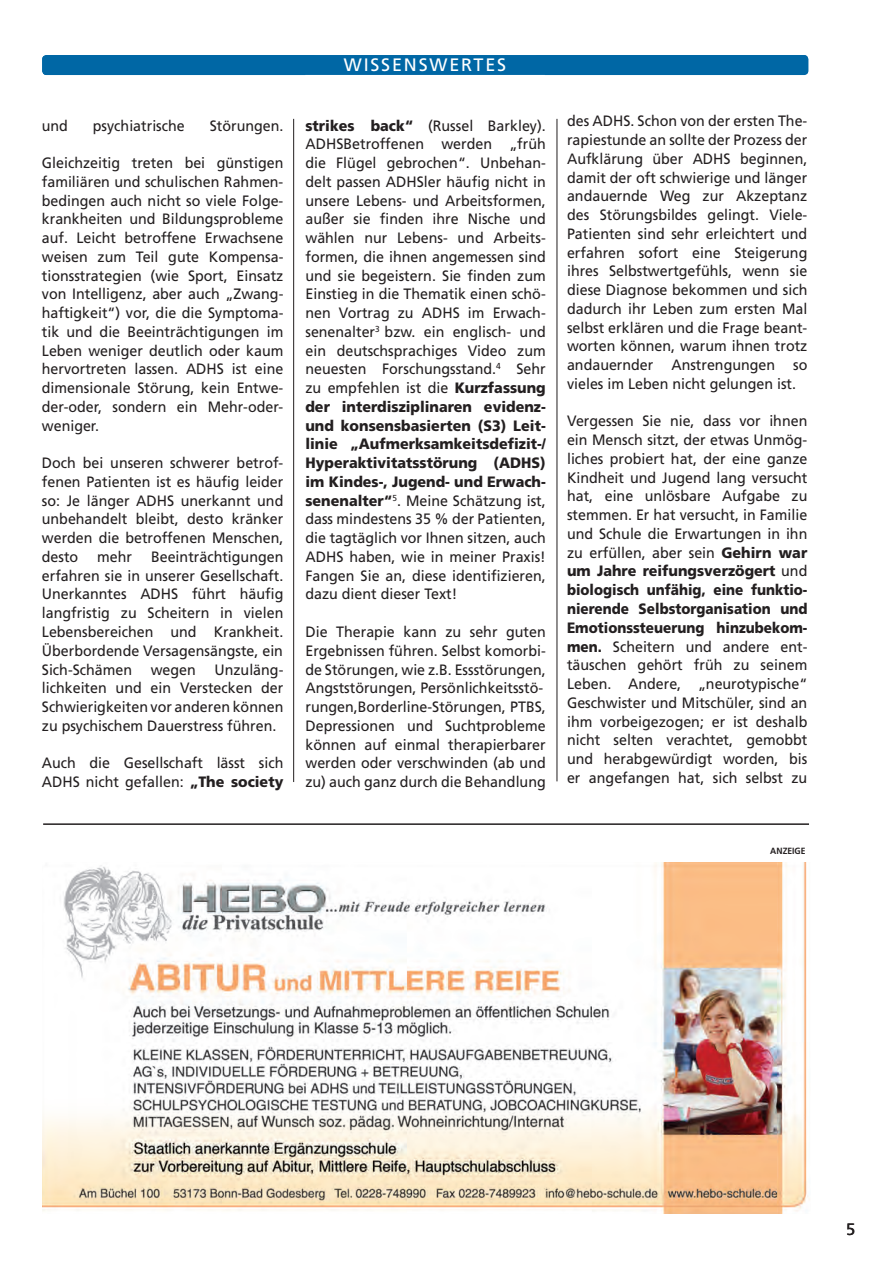
<style>
.page{position:relative;width:894px;height:1264px;background:#fff}
.page>*{position:absolute;margin:0;border:0;box-sizing:border-box;transform-origin:0 0}
.t1{font:18px "Frutiger";letter-spacing:.1em;color:#fff}
.t2{font:16.5px "Frutiger";color:#231f20}
.t3{font:15px/18.8px "Frutiger";color:#231f20;text-align:justify;scale:.95 1}
.t4{font:700 9px "Frutiger";color:#231f20;scale:.95 1}
.s1{font-weight:900}
</style>
<div class="page">
<div style="left:42px;top:55px;width:766px;height:20px;background:#0067a5;border-radius:4px"></div>
<hr style="left:556px;top:119px;width:1px;height:662px;background:#231f20">
<hr style="left:293px;top:119px;width:1px;height:663px;background:#231f20">
<img style="left:42px;top:862px;width:768px;height:351px">
<hr style="left:43px;top:823px;width:765px;height:2px;background:#231f20">
<p class="t3" style="left:42px;top:116px;width:29px">und</p>
<p class="t3" style="left:93px;top:116px;width:98px">psychiatrische</p>
<p class="t3" style="left:210px;top:116px;width:79px">Störungen.</p>
<p class="t3" style="left:42px;top:153px;width:256px">Gleichzeitig treten bei günstigen familiären und schulischen Rahmen&shy;bedingen auch nicht so viele Folge&shy;krankheiten und Bildungsprobleme auf. Leicht betroffene Erwachsene weisen zum Teil gute Kompensa&shy;tionsstrategien (wie Sport, Einsatz von Intelligenz, aber auch „Zwang&shy;haftigkeit“) vor, die die Symptoma&shy;tik und die Beeinträchtigungen im Leben weniger deutlich oder kaum hervortreten lassen. ADHS ist eine dimensionale Störung, kein Entwe&shy;der-oder, sondern ein Mehr-oder&shy;weniger.</p>
<p class="t3" style="left:42px;top:453px;width:256px">Doch bei unseren schwerer betrof&shy;fenen Patienten ist es häufig leider so: Je länger ADHS unerkannt und unbehandelt bleibt, desto kränker werden die betroffenen Menschen, desto</p>
<p class="t3" style="left:42px;top:547px;width:256px;text-indent:109px">Beeinträchtigungen erfahren sie in unserer Gesellschaft.<br>Unerkanntes ADHS führt häufig langfristig zu Scheitern in vielen Lebensbereichen und Krankheit.<br>Überbordende Versagensängste, ein Sich-Schämen wegen Unzuläng&shy;lichkeiten und ein Verstecken der Schwierigkeiten vor anderen können zu psychischem Dauerstress führen.</p>
<p class="t3" style="left:42px;top:753px;width:256px">Auch die Gesellschaft lässt sich<br>ADHS nicht gefallen: <span class="s1">„The society</span></p>
<p class="t3" style="left:97px;top:547px;width:38px">mehr</p>
<p class="t1" style="left:344px;top:55px;width:164px">WISSENSWERTES</p>
<p class="t3" style="left:305px;top:116px;width:254px"><span class="s1">strikes back“</span> (Russel Barkley).<br>ADHSBetroffenen werden „früh die Flügel gebrochen“. Unbehan&shy;delt passen ADHSler häufig nicht in unsere Lebens- und Arbeitsformen, außer sie finden ihre Nische und wählen nur Lebens- und Arbeits&shy;formen, die ihnen angemessen sind und sie begeistern. Sie finden zum Einstieg in die Thematik einen schö&shy;nen Vortrag zu ADHS im Erwach&shy;senenalter<sup>3</sup> bzw. ein englisch- und ein deutschsprachiges Video zum neuesten Forschungsstand.<sup>4</sup> Sehr zu empfehlen ist die <span class="s1">Kurzfassung der interdisziplinaren evidenz&shy;und konsensbasierten (S3) Leit&shy;linie „Aufmerksamkeitsdefizit-/ Hyperaktivitatsstörung (ADHS) im Kindes-, Jugend- und Erwach&shy;senenalter“</span><sup>5</sup>. Meine Schätzung ist, dass mindestens 35 % der Patienten, die tagtäglich vor Ihnen sitzen, auch ADHS haben, wie in meiner Praxis!<br>Fangen Sie an, diese identifizieren, dazu dient dieser Text!</p>
<p class="t3" style="left:305px;top:622px;width:254px;text-align:left">Die Therapie kann zu sehr guten Ergebnissen führen. Selbst komorbi&shy;de Störungen, wie z.B. Essstörungen, Angststörungen, Persönlichkeitsstö&shy;rungen,Borderline-Störungen, PTBS, Depressionen und Suchtprobleme können auf einmal therapierbarer werden oder verschwinden (ab und zu) auch ganz durch die Behandlung</p>
<p class="t3" style="left:567px;top:112px;width:254px">des ADHS. Schon von der ersten The&shy;rapiestunde an sollte der Prozess der Aufklärung über ADHS beginnen, damit der oft schwierige und länger andauernde Weg zur Akzeptanz des Störungsbildes gelingt. Viele-Patienten sind sehr erleichtert und erfahren sofort eine Steigerung ihres Selbstwertgefühls, wenn sie diese Diagnose bekommen und sich dadurch ihr Leben zum ersten Mal selbst erklären und die Frage beant&shy;worten können, warum ihnen trotz andauernder Anstrengungen so vieles im Leben nicht gelungen ist.</p>
<p class="t3" style="left:567px;top:412px;width:254px">Vergessen Sie nie, dass vor ihnen ein Mensch sitzt, der etwas Unmög&shy;liches probiert hat, der eine ganze Kindheit und Jugend lang versucht hat, eine unlösbare Aufgabe zu stemmen. Er hat versucht, in Familie und Schule die Erwartungen in ihn zu erfüllen, aber sein <span class="s1">Gehirn war um Jahre reifungsverzögert</span> und <span class="s1">biologisch unfähig, eine funktio&shy;nierende Selbstorganisation und Emotionssteuerung hinzubekom&shy;men.</span> Scheitern und andere ent&shy;täuschen gehört früh zu seinem Leben. Andere, „neurotypische“ Geschwister und Mitschüler, sind an ihm vorbeigezogen; er ist deshalb nicht selten verachtet, gemobbt und herabgewürdigt worden, bis er angefangen hat, sich selbst zu</p>
<p class="t4" style="left:770px;top:845px;width:39px">ANZEIGE</p>
<p class="t2" style="left:846px;top:1219px;width:11px">5</p>
</div>
